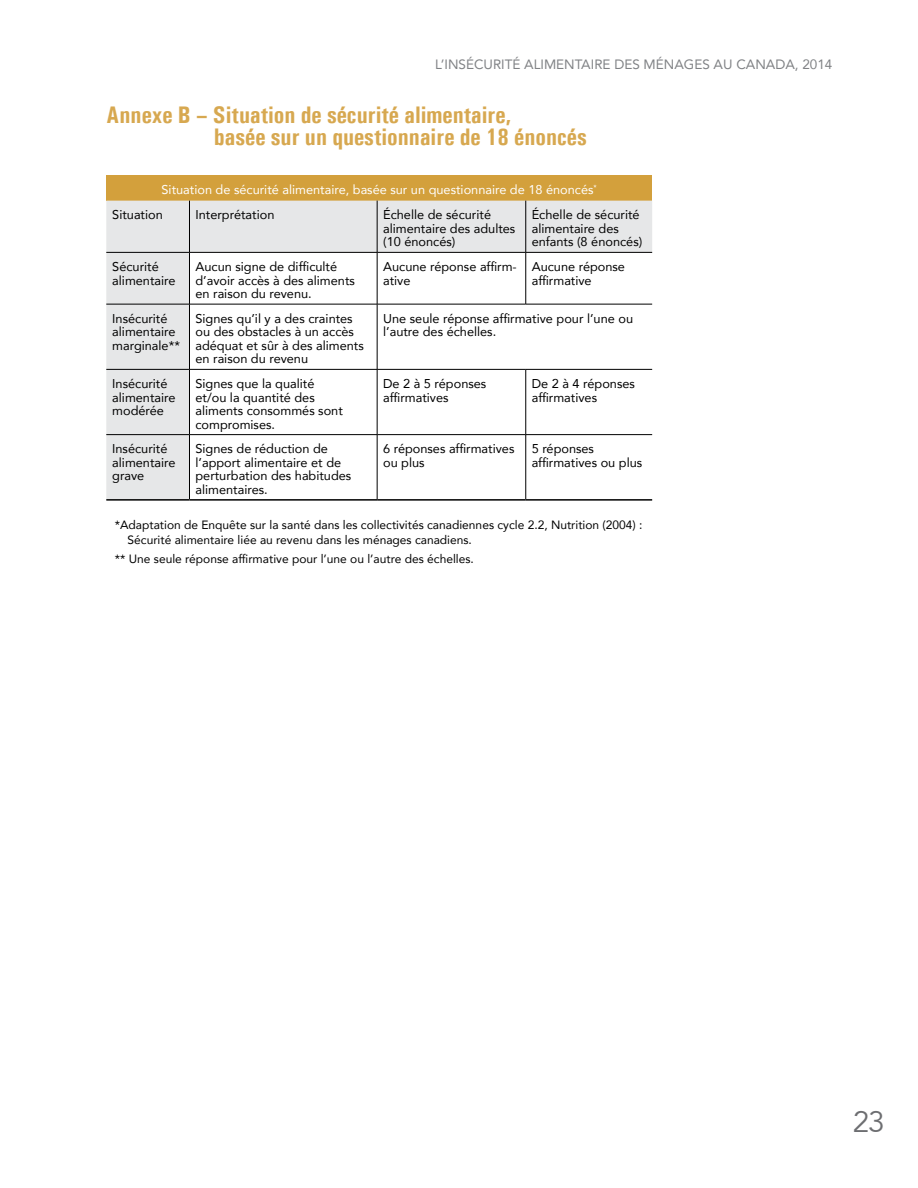
<style>
.page{position:relative;width:918px;height:1188px;background:#fff}
.page>*{position:absolute;margin:0;border:0;box-sizing:border-box;transform-origin:0 0}
.t1{font:30px "Avenir";color:#6d6e71}
.t2{font:700 24px/22.5px "Univers Condensed";color:#d7a850}
.t3{font:13.5px "Avenir";color:#808285}
.t4{font:12.75px/13.5px "Avenir";color:#000}
.t5{font:12.75px/24.9px "Avenir";color:#fff}
.t6{font:12px/15px "Avenir";color:#000}
.s1{color:#000}
</style>
<div class="page">
<div style="left:106px;top:176px;width:546px;height:25px;background:#d3a03c"></div>
<svg style="left:106px;top:201px;width:546px;height:298px"></svg>
<hr style="left:106px;top:499px;width:83px;height:2px;background:#000">
<hr style="left:189px;top:499px;width:188px;height:2px;background:#000">
<hr style="left:377px;top:499px;width:149px;height:2px;background:#000">
<hr style="left:526px;top:499px;width:126px;height:2px;background:#000">
<hr style="left:189px;top:201px;width:1px;height:51px;background:#000">
<hr style="left:377px;top:201px;width:1px;height:51px;background:#000">
<hr style="left:526px;top:201px;width:1px;height:51px;background:#000">
<hr style="left:106px;top:252px;width:83px;height:1px;background:#000">
<hr style="left:189px;top:252px;width:188px;height:1px;background:#000">
<hr style="left:189px;top:253px;width:1px;height:51px;background:#000">
<hr style="left:377px;top:252px;width:149px;height:1px;background:#000">
<hr style="left:377px;top:253px;width:1px;height:51px;background:#000">
<hr style="left:526px;top:252px;width:126px;height:1px;background:#000">
<hr style="left:526px;top:253px;width:1px;height:51px;background:#000">
<hr style="left:106px;top:304px;width:83px;height:1px;background:#000">
<hr style="left:189px;top:304px;width:188px;height:1px;background:#000">
<hr style="left:189px;top:304px;width:1px;height:65px;background:#000">
<hr style="left:377px;top:304px;width:149px;height:1px;background:#000">
<hr style="left:377px;top:304px;width:1px;height:65px;background:#000">
<hr style="left:526px;top:304px;width:126px;height:1px;background:#000">
<hr style="left:106px;top:369px;width:83px;height:1px;background:#000">
<hr style="left:189px;top:369px;width:188px;height:1px;background:#000">
<hr style="left:189px;top:370px;width:1px;height:64px;background:#000">
<hr style="left:377px;top:369px;width:149px;height:1px;background:#000">
<hr style="left:377px;top:370px;width:1px;height:64px;background:#000">
<hr style="left:526px;top:369px;width:126px;height:1px;background:#000">
<hr style="left:526px;top:370px;width:1px;height:64px;background:#000">
<hr style="left:106px;top:434px;width:83px;height:1px;background:#000">
<hr style="left:189px;top:434px;width:188px;height:1px;background:#000">
<hr style="left:189px;top:435px;width:1px;height:64px;background:#000">
<hr style="left:377px;top:434px;width:149px;height:1px;background:#000">
<hr style="left:377px;top:435px;width:1px;height:64px;background:#000">
<hr style="left:526px;top:434px;width:126px;height:1px;background:#000">
<hr style="left:526px;top:435px;width:1px;height:64px;background:#000">
<p class="t3" style="left:435px;top:53px;width:399px">L’INSÉCURITÉ ALIMENTAIRE DES MÉNAGES AU CANADA, 2014</p>
<h2 class="t2" style="left:214px;top:103px;width:374px;text-indent:-108px">Annexe B – Situation de sécurité alimentaire,<br>basée sur un questionnaire de 18 énoncés</h2>
<p class="t5" style="left:112px;top:177px;width:486px;text-indent:49px">Situation de sécurité alimentaire, basée sur un questionnaire de 18 énoncés<sup>*<br></sup><span class="s1">Situation</span></p>
<p class="t4" style="left:195px;top:208px;width:80px">Interprétation</p>
<p class="t4" style="left:383px;top:208px;width:134px">Échelle de sécurité alimentaire des adultes (10 énoncés)</p>
<p class="t4" style="left:532px;top:208px;width:112px">Échelle de sécurité alimentaire des enfants (8 énoncés)</p>
<p class="t4" style="left:112px;top:260px;width:65px">Sécurité alimentaire</p>
<p class="t4" style="left:195px;top:260px;width:161px">Aucun signe de difficulté d’avoir accès à des aliments en raison du revenu.</p>
<p class="t4" style="left:383px;top:260px;width:135px">Aucune réponse affirm&shy;ative</p>
<p class="t4" style="left:532px;top:260px;width:95px">Aucune réponse affirmative</p>
<p class="t4" style="left:112px;top:311px;width:69px">Insécurité alimentaire marginale**</p>
<p class="t4" style="left:195px;top:311px;width:170px">Signes qu’il y a des craintes ou des obstacles à un accès adéquat et sûr à des aliments en raison du revenu</p>
<p class="t4" style="left:383px;top:311px;width:252px">Une seule réponse affirmative pour l’une ou l’autre des échelles.</p>
<p class="t4" style="left:112px;top:377px;width:65px">Insécurité alimentaire modérée</p>
<p class="t4" style="left:195px;top:377px;width:149px">Signes que la qualité et/ou la quantité des aliments consommés sont compromises.</p>
<p class="t4" style="left:383px;top:377px;width:105px">De 2 à 5 réponses affirmatives</p>
<p class="t4" style="left:532px;top:377px;width:105px">De 2 à 4 réponses affirmatives</p>
<p class="t4" style="left:112px;top:442px;width:65px">Insécurité alimentaire grave</p>
<p class="t4" style="left:195px;top:442px;width:157px">Signes de réduction de l’apport alimentaire et de perturbation des habitudes alimentaires.</p>
<p class="t4" style="left:383px;top:442px;width:133px">6 réponses affirmatives ou plus</p>
<p class="t4" style="left:532px;top:442px;width:112px">5 réponses affirmatives ou plus</p>
<p class="t6" style="left:128px;top:517px;width:517px;text-indent:-13px">*Adaptation de Enquête sur la santé dans les collectivités canadiennes cycle 2.2, Nutrition (2004) :<br>Sécurité alimentaire liée au revenu dans les ménages canadiens.</p>
<p class="t6" style="left:115px;top:551px;width:361px">** Une seule réponse affirmative pour l’une ou l’autre des échelles.</p>
<h1 class="t1" style="left:853px;top:1105px;width:33px">23</h1>
</div>
